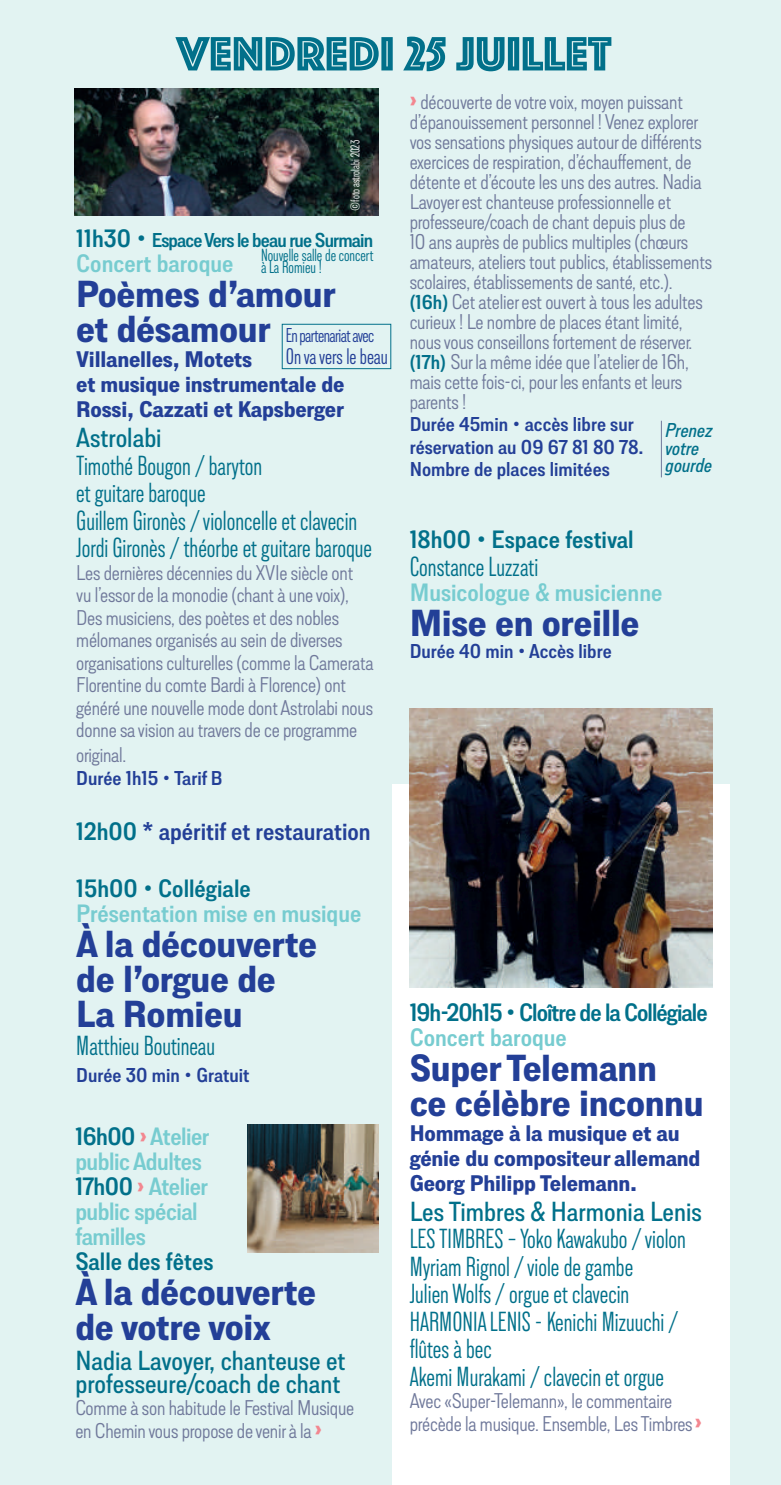
<style>
.page{position:relative;width:781px;height:1485px;background:#fff}
.page>*{position:absolute;margin:0;border:0;box-sizing:border-box;transform-origin:0 0}
.t1{font:50px "Phosphate Inline";color:#01708a}
.t2{font:700 37.5px/35px "Lorimer No 2";letter-spacing:-.01em;color:#233f97}
.t3{font:300 condensed 27.5px/27.5px "Lorimer No 2";color:#01708a}
.t4{font:500 27.5px/22.5px "Lorimer No 2";color:#01708a}
.t5{font:600 25px "Lorimer No 2";color:#77ccd0}
.t6{font:600 25px/25px "Lorimer No 2";letter-spacing:-.02em;color:#77ccd0}
.t7{font:600 25px "Lorimer No 2";color:#01708a}
.t8{font:600 25px "Lorimer No 2";letter-spacing:-.04em;color:#01708a}
.t9{font:600 25px "Lorimer No 2";color:#233f97}
.t10{font:700 22.5px/25px "Lorimer No 2";letter-spacing:-.01em;color:#233f97}
.t11{font:300 condensed 22.5px "Lorimer No 2";color:#233f97}
.t12{font:300 21.25px/20px "Lorimer No 2";letter-spacing:-.01em;color:#70799b}
.t13{font:600 20px/22.5px "Lorimer No 2";color:#233f97}
.t14{font:600 20px "Lorimer No 2";letter-spacing:-.04em;color:#01708a}
.t15{font:italic 500 20px/17.5px "Lorimer No 2";color:#01708a}
.t16{font:300 condensed 20px "Lorimer No 2";letter-spacing:-.03em;color:#233f97}
.t17{font:300 condensed 17.5px/12.5px "Lorimer No 2";color:#01708a}
.t18{font:300 condensed 12.5px "Lorimer No 2";color:#fff}
.s1{font-size:25px}
.s2{color:#01708a}
.s3{font-weight:700;font-size:22.5px;color:#f38790}
.s4{font-weight:600;font-size:20px;color:#01708a}
</style>
<div class="page">
<div style="left:0;top:0;width:781px;height:1484px;background:#e2f3f2"></div>
<img style="left:75px;top:89px;width:304px;height:126px">
<img style="left:248px;top:1124px;width:131px;height:128px">
<div style="left:392px;top:784px;width:337px;height:700px;background:#fff"></div>
<img style="left:409px;top:709px;width:303px;height:278px">
<hr style="left:661px;top:421px;width:1px;height:56px;background:#70799b">
<div style="left:282px;top:324px;width:109px;height:45px;border:1px solid #01708a"></div>
<h1 class="t1" style="left:176px;top:18px;width:436px">VENDREDI 25 JUILLET</h1>
<p class="t18" style="left:348px;top:211px;width:72px;rotate:-90deg">©foto astrolabi 2023</p>
<p class="t14" style="left:76px;top:229px;width:298px"><span class="s1">11h30 •</span> Espace Vers le beau rue Surmain</p>
<p class="t5" style="left:76px;top:249px;width:159px">Concert baroque</p>
<h2 class="t2" style="left:76px;top:276px;width:261px">Poèmes d’amour et désamour</h2>
<p class="t10" style="left:76px;top:346px;width:270px">Villanelles, Motets<br>et musique instrumentale de<br>Rossi, Cazzati et Kapsberger</p>
<p class="t4" style="left:76px;top:426px;width:87px">Astrolabi</p>
<p class="t3" style="left:76px;top:451px;width:297px">Timothé Bougon / baryton<br>et guitare baroque<br>Guillem Gironès / violoncelle et clavecin<br>Jordi Gironès / théorbe et guitare baroque</p>
<p class="t12" style="left:76px;top:561px;width:299px;line-height:22.5px">Les dernières décennies du XVIe siècle ont vu l’essor de la monodie (chant à une voix), Des musiciens, des poètes et des nobles mélomanes organisés au sein de diverses organisations culturelles (comme la Camerata Florentine du comte Bardi à Florence) ont généré une nouvelle mode dont Astrolabi nous donne sa vision au travers de ce programme</p>
<p class="t12" style="left:76px;top:744px;width:52px">original.</p>
<p class="t13" style="left:76px;top:766px;width:148px">Durée 1h15 • Tarif B</p>
<p class="t9" style="left:76px;top:817px;width:296px"><span class="s2">12h00</span> * apéritif et restauration</p>
<p class="t7" style="left:76px;top:874px;width:176px">15h00 • Collégiale</p>
<p class="t5" style="left:76px;top:899px;width:286px">Présentation mise en musique</p>
<h2 class="t2" style="left:76px;top:925px;width:242px">À la découverte de l’orgue de<br>La Romieu</h2>
<p class="t3" style="left:76px;top:1030px;width:140px">Matthieu Boutineau</p>
<p class="t13" style="left:76px;top:1063px;width:175px">Durée 30 min • Gratuit</p>
<p class="t17" style="left:261px;top:248px;width:114px">Nouvelle salle de concert à La Romieu !</p>
<p class="t16" style="left:286px;top:324px;width:90px">En partenariat avec</p>
<p class="t11" style="left:286px;top:344px;width:104px">On va vers le beau</p>
<p class="t6" style="left:75px;top:1123px;width:135px"><span class="s2">16h00</span> <span class="s3">›</span> Atelier public Adultes<br><span class="s2">17h00</span> <span class="s3">›</span> Atelier public spécial familles</p>
<p class="t7" style="left:75px;top:1246px;width:140px">Salle des fêtes</p>
<h2 class="t2" style="left:75px;top:1273px;width:242px">À la découverte de votre voix</h2>
<p class="t4" style="left:75px;top:1348px;width:272px">Nadia Lavoyer, chanteuse et professeure/coach de chant</p>
<p class="t12" style="left:75px;top:1395px;width:280px;line-height:22.5px">Comme à son habitude le Festival Musique en Chemin vous propose de venir à la <span class="s3">›</span></p>
<p class="t12" style="left:409px;top:91px;width:304px"><span class="s3">›</span> découverte de votre voix, moyen puissant d’épanouissement personnel ! Venez explorer vos sensations physiques autour de différents exercices de respiration, d’échauffement, de détente et d’écoute les uns des autres. Nadia Lavoyer est chanteuse professionnelle et professeure/coach de chant depuis plus de<br>10 ans auprès de publics multiples (chœurs amateurs, ateliers tout publics, établissements scolaires, établissements de santé, etc.). <span class="s4">(16h)</span> Cet atelier est ouvert à tous les adultes curieux ! Le nombre de places étant limité, nous vous conseillons fortement de réserver. <span class="s4">(17h)</span> Sur la même idée que l’atelier de 16h, mais cette fois-ci, pour les enfants et leurs parents !</p>
<p class="t13" style="left:409px;top:413px;width:235px">Durée 45min • accès libre sur réservation au 09 67 81 80 78.<br>Nombre de places limitées</p>
<p class="t15" style="left:666px;top:421px;width:49px">Prenez votre gourde</p>
<p class="t7" style="left:409px;top:525px;width:225px">18h00 • Espace festival</p>
<p class="t3" style="left:409px;top:552px;width:130px">Constance Luzzati</p>
<p class="t5" style="left:409px;top:578px;width:254px">Musicologue &amp; musicienne</p>
<h2 class="t2" style="left:409px;top:604px;width:231px">Mise en oreille</h2>
<p class="t13" style="left:409px;top:639px;width:203px">Durée 40 min • Accès libre</p>
<p class="t8" style="left:409px;top:997px;width:299px">19h-20h15 • Cloître de la Collégiale</p>
<p class="t5" style="left:409px;top:1022px;width:159px">Concert baroque</p>
<h2 class="t2" style="left:409px;top:1049px;width:295px">Super Telemann<br>ce célèbre inconnu</h2>
<p class="t10" style="left:409px;top:1119px;width:292px">Hommage à la musique et au génie du compositeur allemand<br>Georg Philipp Telemann.</p>
<p class="t4" style="left:409px;top:1199px;width:293px">Les Timbres &amp; Harmonia Lenis</p>
<p class="t3" style="left:409px;top:1224px;width:278px">LES TIMBRES – Yoko Kawakubo / violon<br>Myriam Rignol / viole de gambe<br>Julien Wolfs / orgue et clavecin<br>HARMONIA LENIS - Kenichi Mizuuchi / flûtes à bec<br>Akemi Murakami / clavecin et orgue</p>
<p class="t12" style="left:409px;top:1389px;width:294px;line-height:22.5px">Avec «Super-Telemann», le commentaire précède la musique. Ensemble, Les Timbres<span class="s3">›</span></p>
</div>
